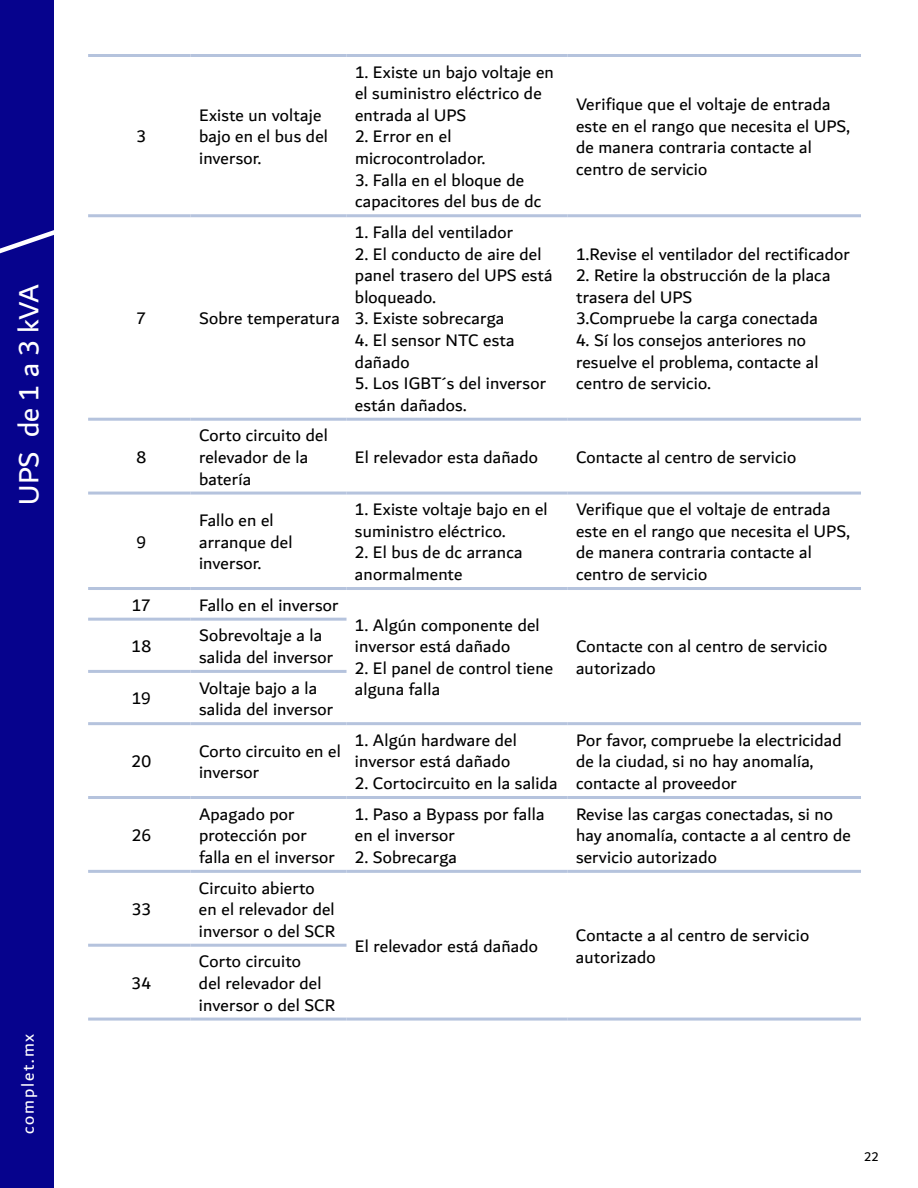
<style>
.page{position:relative;width:918px;height:1188px;background:#fff}
.page>*{position:absolute;margin:0;border:0;box-sizing:border-box;transform-origin:0 0}
.t1{font:30px "Dubai";letter-spacing:-.015em;color:#fff}
.t2{font:18px/21.6px "Dubai";letter-spacing:.01em;color:#000}
.t3{font:18px "Dubai";letter-spacing:.1em;color:#fff}
.t4{font:13.5px "Dubai";color:#000}
</style>
<div class="page">
<div style="left:0;top:0;width:54px;height:1188px;background:#06038d"></div>
<svg style="left:0;top:230px;width:54px;height:24px"></svg>
<hr style="left:88px;top:54px;width:103px;height:3px;background:#b5c3dd">
<hr style="left:191px;top:54px;width:156px;height:3px;background:#b5c3dd">
<hr style="left:347px;top:54px;width:221px;height:3px;background:#b5c3dd">
<hr style="left:568px;top:54px;width:293px;height:3px;background:#b5c3dd">
<hr style="left:88px;top:214px;width:103px;height:3px;background:#b5c3dd">
<hr style="left:191px;top:214px;width:156px;height:3px;background:#b5c3dd">
<hr style="left:347px;top:214px;width:221px;height:3px;background:#b5c3dd">
<hr style="left:568px;top:214px;width:293px;height:3px;background:#b5c3dd">
<hr style="left:88px;top:418px;width:103px;height:3px;background:#b5c3dd">
<hr style="left:191px;top:418px;width:156px;height:3px;background:#b5c3dd">
<hr style="left:347px;top:418px;width:221px;height:3px;background:#b5c3dd">
<hr style="left:568px;top:418px;width:293px;height:3px;background:#b5c3dd">
<hr style="left:88px;top:492px;width:103px;height:3px;background:#b5c3dd">
<hr style="left:191px;top:492px;width:156px;height:3px;background:#b5c3dd">
<hr style="left:347px;top:492px;width:221px;height:3px;background:#b5c3dd">
<hr style="left:568px;top:492px;width:293px;height:3px;background:#b5c3dd">
<hr style="left:88px;top:587px;width:103px;height:3px;background:#b5c3dd">
<hr style="left:191px;top:587px;width:156px;height:3px;background:#b5c3dd">
<hr style="left:347px;top:587px;width:221px;height:3px;background:#b5c3dd">
<hr style="left:568px;top:587px;width:293px;height:3px;background:#b5c3dd">
<hr style="left:88px;top:618px;width:103px;height:3px;background:#b5c3dd">
<hr style="left:191px;top:618px;width:156px;height:3px;background:#b5c3dd">
<hr style="left:88px;top:670px;width:103px;height:3px;background:#b5c3dd">
<hr style="left:191px;top:670px;width:156px;height:3px;background:#b5c3dd">
<hr style="left:88px;top:722px;width:103px;height:3px;background:#b5c3dd">
<hr style="left:191px;top:722px;width:156px;height:3px;background:#b5c3dd">
<hr style="left:347px;top:722px;width:221px;height:3px;background:#b5c3dd">
<hr style="left:568px;top:722px;width:293px;height:3px;background:#b5c3dd">
<hr style="left:88px;top:796px;width:103px;height:3px;background:#b5c3dd">
<hr style="left:191px;top:796px;width:156px;height:3px;background:#b5c3dd">
<hr style="left:347px;top:796px;width:221px;height:3px;background:#b5c3dd">
<hr style="left:568px;top:796px;width:293px;height:3px;background:#b5c3dd">
<hr style="left:88px;top:870px;width:103px;height:3px;background:#b5c3dd">
<hr style="left:191px;top:870px;width:156px;height:3px;background:#b5c3dd">
<hr style="left:347px;top:870px;width:221px;height:3px;background:#b5c3dd">
<hr style="left:568px;top:870px;width:293px;height:3px;background:#b5c3dd">
<hr style="left:88px;top:1018px;width:103px;height:3px;background:#b5c3dd">
<hr style="left:191px;top:1018px;width:156px;height:3px;background:#b5c3dd">
<hr style="left:347px;top:1018px;width:221px;height:3px;background:#b5c3dd">
<hr style="left:568px;top:1018px;width:293px;height:3px;background:#b5c3dd">
<hr style="left:88px;top:944px;width:103px;height:3px;background:#b5c3dd">
<hr style="left:191px;top:944px;width:156px;height:3px;background:#b5c3dd">
<h1 class="t1" style="left:10px;top:505px;width:222px;rotate:-90deg">UPS de 1 a 3 kVA</h1>
<p class="t3" style="left:17px;top:1134px;width:102px;rotate:-90deg">complet.mx</p>
<p class="t2" style="left:137px;top:125px;width:11px">3</p>
<p class="t2" style="left:199px;top:104px;width:130px">Existe un voltaje bajo en el bus del inversor.</p>
<p class="t2" style="left:137px;top:307px;width:11px">7</p>
<p class="t2" style="left:199px;top:307px;width:142px">Sobre temperatura</p>
<p class="t2" style="left:137px;top:446px;width:11px">8</p>
<p class="t2" style="left:199px;top:424px;width:130px">Corto circuito del relevador de la batería</p>
<p class="t2" style="left:355px;top:61px;width:200px">1. Existe un bajo voltaje en el suministro eléctrico de entrada al UPS</p>
<p class="t2" style="left:355px;top:125px;width:132px">2. Error en el microcontrolador.</p>
<p class="t2" style="left:355px;top:169px;width:188px">3. Falla en el bloque de capacitores del bus de dc</p>
<p class="t2" style="left:355px;top:221px;width:160px">1. Falla del ventilador</p>
<p class="t2" style="left:355px;top:242px;width:199px">2. El conducto de aire del panel trasero del UPS está bloqueado.</p>
<p class="t2" style="left:355px;top:307px;width:151px">3. Existe sobrecarga</p>
<p class="t2" style="left:355px;top:329px;width:161px">4. El sensor NTC esta dañado</p>
<p class="t2" style="left:355px;top:372px;width:193px">5. Los IGBT´s del inversor están dañados.</p>
<p class="t2" style="left:576px;top:93px;width:275px">Verifique que el voltaje de entrada este en el rango que necesita el UPS, de manera contraria contacte al centro de servicio</p>
<p class="t2" style="left:576px;top:242px;width:275px">1.Revise el ventilador del rectificador</p>
<p class="t2" style="left:576px;top:264px;width:256px">2. Retire la obstrucción de la placa trasera del UPS<br>3.Compruebe la carga conectada</p>
<p class="t2" style="left:576px;top:329px;width:244px">4. Sí los consejos anteriores no resuelve el problema, contacte al centro de servicio.</p>
<p class="t2" style="left:355px;top:446px;width:185px">El relevador esta dañado</p>
<p class="t2" style="left:576px;top:446px;width:222px">Contacte al centro de servicio</p>
<p class="t2" style="left:137px;top:531px;width:11px">9</p>
<p class="t2" style="left:199px;top:509px;width:95px">Fallo en el arranque del inversor.</p>
<p class="t2" style="left:355px;top:498px;width:194px">1. Existe voltaje bajo en el suministro eléctrico.</p>
<p class="t2" style="left:355px;top:541px;width:169px">2. El bus de dc arranca anormalmente</p>
<p class="t2" style="left:132px;top:594px;width:20px">17</p>
<p class="t2" style="left:199px;top:594px;width:141px">Fallo en el inversor</p>
<p class="t2" style="left:132px;top:635px;width:21px">18</p>
<p class="t2" style="left:199px;top:624px;width:136px">Sobrevoltaje a la salida del inversor</p>
<p class="t2" style="left:132px;top:687px;width:21px">19</p>
<p class="t2" style="left:199px;top:677px;width:136px">Voltaje bajo a la salida del inversor</p>
<p class="t2" style="left:355px;top:614px;width:186px">1. Algún componente del inversor está dañado</p>
<p class="t2" style="left:355px;top:657px;width:200px">2. El panel de control tiene alguna falla</p>
<p class="t2" style="left:132px;top:750px;width:21px">20</p>
<p class="t2" style="left:199px;top:740px;width:143px">Corto circuito en el inversor</p>
<p class="t2" style="left:355px;top:729px;width:163px">1. Algún hardware del inversor está dañado</p>
<p class="t2" style="left:355px;top:772px;width:204px">2. Cortocircuito en la salida</p>
<p class="t2" style="left:132px;top:824px;width:21px">26</p>
<p class="t2" style="left:199px;top:803px;width:137px">Apagado por protección por falla en el inversor</p>
<p class="t2" style="left:355px;top:803px;width:191px">1. Paso a Bypass por falla en el inversor</p>
<p class="t2" style="left:355px;top:846px;width:104px">2. Sobrecarga</p>
<p class="t2" style="left:576px;top:498px;width:275px">Verifique que el voltaje de entrada este en el rango que necesita el UPS, de manera contraria contacte al centro de servicio</p>
<p class="t2" style="left:576px;top:635px;width:253px">Contacte con al centro de servicio autorizado</p>
<p class="t2" style="left:576px;top:729px;width:267px">Por favor, compruebe la electricidad de la ciudad, si no hay anomalía, contacte al proveedor</p>
<p class="t2" style="left:576px;top:803px;width:276px">Revise las cargas conectadas, si no hay anomalía, contacte a al centro de servicio autorizado</p>
<p class="t2" style="left:132px;top:898px;width:21px">33</p>
<p class="t2" style="left:131px;top:972px;width:21px">34</p>
<p class="t2" style="left:199px;top:877px;width:138px">Circuito abierto en el relevador del inversor o del SCR</p>
<p class="t2" style="left:199px;top:950px;width:138px">Corto circuito<br>del relevador del inversor o del SCR</p>
<p class="t2" style="left:355px;top:935px;width:185px">El relevador está dañado</p>
<p class="t2" style="left:576px;top:924px;width:235px">Contacte a al centro de servicio autorizado</p>
<p class="t4" style="left:864px;top:1148px;width:16px">22</p>
</div>
